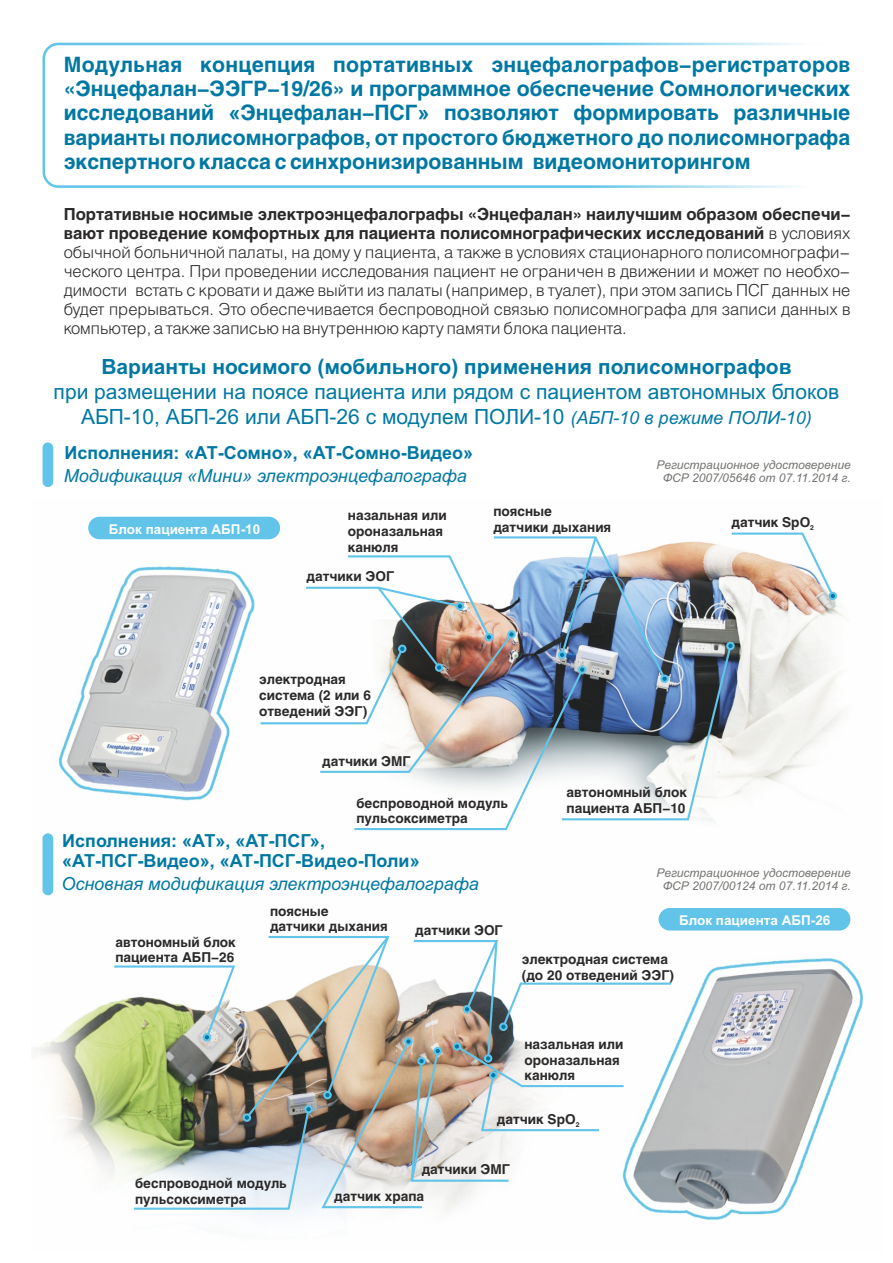
<style>
.page{position:relative;width:893px;height:1263px;background:#fff}
.page>*{position:absolute;margin:0;border:0;box-sizing:border-box;transform-origin:0 0}
.t1{font:700 21px/24.5px "Helios";color:#0078a3;text-align:justify}
.t2{font:21px/24.6px "Arial";color:#0078a3;text-align:center}
.t3{font:700 21px "Arial";color:#0078a3}
.t4{font:700 18px/20.1px "Arial";color:#0078a3}
.t5{font:italic 18px "Arial";color:#0078a3}
.t6{font:300 16.5px/18.9px "Helios";color:#2b2929;text-align:justify}
.t7{font:700 13.5px/15.8px "Helios";color:#2b2929}
.t8{font:700 13.5px "Arial";color:#fff}
.t9{font:italic 12px/13.4px "Arial";color:#737370;text-align:center}
.s1{font-family:"Arial"}
.s2{font-weight:700}
.s3{font-style:italic;font-size:18px}
</style>
<div class="page">
<img style="left:32px;top:566px;width:832px;height:654px">
<div style="left:43px;top:442px;width:10px;height:45px;background:#61c4e8;border-radius:5px"></div>
<div style="left:86px;top:515px;width:196px;height:26px;border:4px solid #fff;border-radius:11px"></div>
<div style="left:88px;top:517px;width:192px;height:22px;background:#61c4e8;border-radius:11px"></div>
<div style="left:656px;top:906px;width:197px;height:27px;border:4px solid #fff;border-radius:11px"></div>
<div style="left:659px;top:908px;width:191px;height:22px;background:#61c4e8;border-radius:11px"></div>
<div style="left:43px;top:833px;width:10px;height:62px;background:#61c4e8;border-radius:5px"></div>
<svg style="left:43px;top:43px;width:754px;height:145px"></svg>
<img style="left:258px;top:531px;width:578px;height:300px">
<img style="left:112px;top:934px;width:561px;height:277px">
<p class="t1" style="left:64px;top:54px;width:788px">Модульная концепция портативных энцефалографов-регистраторов «Энцефалан-ЭЭГР-19/26» и программное обеспечение Сомнологических исследований</p>
<p class="t1" style="left:229px;top:102px;width:202px"><span class="s1">«</span>Энцефалан-ПСГ<span class="s1">»</span></p>
<p class="t1" style="left:64px;top:102px;width:788px;text-indent:380px">позволяют формировать различные варианты полисомнографов, от простого бюджетного до полисомнографа экспертного класса с синхронизированным видеомониторингом</p>
<p class="t6" style="left:64px;top:206px;width:788px"><span class="s2">Портативные носимые электроэнцефалографы «Энцефалан» наилучшим образом обеспечи&shy;вают проведение комфортных для пациента полисомнографических исследований</span> в условиях обычной больничной палаты, на дому у пациента, а также в условиях стационарного полисомнографи&shy;ческого центра. При проведении исследования пациент не ограничен в движении и может по необхо&shy;димости встать с кровати и даже выйти из палаты (например, в туалет), при этом запись ПСГ данных не будет прерываться. Это обеспечивается беспроводной связью полисомнографа для записи данных в компьютер, а также записью на внутреннюю карту памяти блока пациента.</p>
<p class="t3" style="left:101px;top:359px;width:692px">Варианты носимого (мобильного) применения полисомнографов</p>
<p class="t2" style="left:54px;top:381px;width:787px">при размещении на поясе пациента или рядом с пациентом автономных блоков<br>АБП-10, АБП-26 или АБП-26 с модулем ПОЛИ-10 <span class="s3">(АБП-10 в режиме ПОЛИ-10)</span></p>
<p class="t4" style="left:64px;top:445px;width:410px">Исполнения: «АТ-Сомно», «АТ-Сомно-Видео»</p>
<p class="t5" style="left:64px;top:469px;width:405px">Модификация «Мини» электроэнцефалографа</p>
<p class="t8" style="left:109px;top:524px;width:153px">Блок пациента АБП-10</p>
<p class="t7" style="left:348px;top:509px;width:100px">назальная или ороназальная канюля</p>
<p class="t7" style="left:307px;top:570px;width:89px">датчики ЭОГ</p>
<p class="t7" style="left:493px;top:504px;width:119px">поясные<br>датчики дыхания</p>
<p class="t9" style="left:656px;top:459px;width:196px">Регистрационное удостоверение<br>ФСР 2007/05646 от 07.11.2014 г.</p>
<p class="t7" style="left:731px;top:515px;width:84px">датчик SpO<sub>2</sub></p>
<p class="t7" style="left:259px;top:673px;width:113px">электродная система (2 или 6 отведений ЭЭГ)</p>
<p class="t7" style="left:322px;top:754px;width:90px">датчики ЭМГ</p>
<p class="t7" style="left:356px;top:796px;width:153px">беспроводной модуль пульсоксиметра</p>
<p class="t7" style="left:567px;top:785px;width:122px">автономный блок пациента АБП-10</p>
<p class="t4" style="left:62px;top:833px;width:359px">Исполнения: «АТ», «АТ-ПСГ», «АТ-ПСГ-Видео», «АТ-ПСГ-Видео-Поли»</p>
<p class="t5" style="left:61px;top:877px;width:419px">Основная модификация электроэнцефалографа</p>
<p class="t7" style="left:115px;top:935px;width:122px">автономный блок пациента АБП-26</p>
<p class="t7" style="left:270px;top:904px;width:119px">поясные<br>датчики дыхания</p>
<p class="t7" style="left:415px;top:923px;width:89px">датчики ЭОГ</p>
<p class="t9" style="left:656px;top:867px;width:196px">Регистрационное удостоверение<br>ФСР 2007/00124 от 07.11.2014 г.</p>
<p class="t8" style="left:679px;top:915px;width:153px">Блок пациента АБП-26</p>
<p class="t7" style="left:522px;top:952px;width:154px">электродная система (до 20 отведений ЭЭГ)</p>
<p class="t7" style="left:524px;top:1037px;width:100px">назальная или ороназальная канюля</p>
<p class="t7" style="left:135px;top:1176px;width:153px">беспроводной модуль пульсоксиметра</p>
<p class="t7" style="left:497px;top:1112px;width:84px">датчик SpO<sub>2</sub></p>
<p class="t7" style="left:334px;top:1157px;width:178px;line-height:26.2px;text-indent:88px">датчики ЭМГ датчик храпа</p>
</div>
